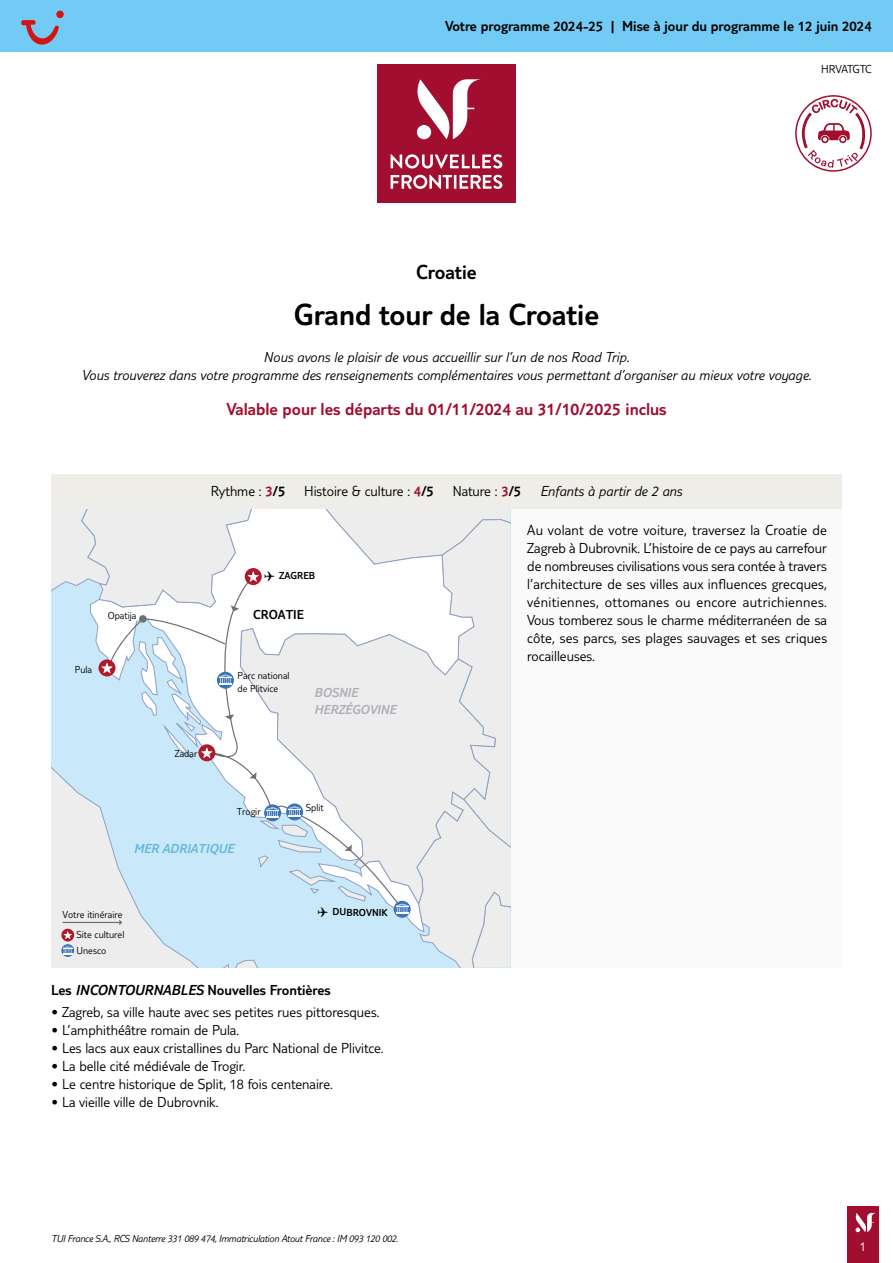
<style>
.page{position:relative;width:893px;height:1263px;background:#fff}
.page>*{position:absolute;margin:0;border:0;box-sizing:border-box;transform-origin:0 0}
.t1{font:300 31.5px "TUI Type";color:#000}
.t2{font:300 21px "TUI Type";color:#000}
.t3{font:300 18px "TUI Type";color:#a10e2f}
.t4{font:300 15px/18px "TUI Type";color:#000;text-align:justify}
.t5{font:italic 300 15px/18px "TUI Type";color:#000;text-align:center}
.t6{font:300 15px "TUI Type";color:#000}
.t7{font:italic 300 13.5px/16.2px "TUI Type";color:#adb0b7}
.t8{font:italic 300 13.5px "TUI Type";color:#66b8d9}
.t9{font:300 13.5px "TUI Type";color:#000}
.t10{font:300 13.5px "TUI Type";color:#fff}
.t11{font:300 12px "TUI Type";letter-spacing:-.04em;color:#000}
.t12{font:300 10.5px/12.6px "TUI Type";color:#000}
.t13{font:italic 300 10.5px "TUI Type";letter-spacing:-.02em;color:#000}
.t14{font:300 10.5px "TUI Type";color:#000}
.s1{color:#a10e2f}
.s2{font-style:inherit}
.s3{font-style:normal}
.s4{font-style:normal;color:#a10e2f}
.s5{font-style:italic}
</style>
<div class="page">
<div style="left:847px;top:1206px;width:32px;height:57px;background:#a10e2f"></div>
<svg style="left:855px;top:1213px;width:21px;height:19px"></svg>
<div style="left:51px;top:508px;width:791px;height:459px;background:#fbfafa"></div>
<div style="left:0;top:0;width:893px;height:51px;background:#71cbf4"></div>
<div style="left:377px;top:65px;width:139px;height:138px;background:#a10e2f"></div>
<svg style="left:391px;top:154px;width:111px;height:15px"></svg>
<svg style="left:391px;top:175px;width:111px;height:14px"></svg>
<svg style="left:416px;top:79px;width:65px;height:60px"></svg>
<svg style="left:51px;top:508px;width:30px;height:459px"></svg>
<hr style="left:63px;top:922px;width:57px;height:1px;background:#706f6f">
<svg style="left:81px;top:508px;width:429px;height:459px"></svg>
<svg style="left:61px;top:929px;width:13px;height:12px"></svg>
<svg style="left:64px;top:931px;width:8px;height:8px"></svg>
<svg style="left:61px;top:944px;width:13px;height:13px"></svg>
<svg style="left:63px;top:946px;width:10px;height:9px"></svg>
<div style="left:51px;top:474px;width:791px;height:34px;background:#eeede7"></div>
<svg style="left:21px;top:20px;width:38px;height:25px"></svg>
<div style="left:56px;top:11px;width:8px;height:7px;background:#d51317;border-radius:50%"></div>
<div style="left:795px;top:95px;width:77px;height:77px;border:2px solid #a10e2f;border-radius:50%"></div>
<svg style="left:802px;top:99px;width:63px;height:69px"></svg>
<p class="t6" style="left:445px;top:18px;width:428px">Votre programme 2024-25 | Mise à jour du programme le 12 juin 2024</p>
<p class="t11" style="left:821px;top:62px;width:52px">HRVATGTC</p>
<h2 class="t2" style="left:416px;top:260px;width:62px">Croatie</h2>
<h1 class="t1" style="left:294px;top:297px;width:307px">Grand tour de la Croatie</h1>
<p class="t5" style="left:82px;top:348px;width:731px">Nous avons le plaisir de vous accueillir sur l’un de nos Road Trip.<br>Vous trouverez dans votre programme des renseignements complémentaires vous permettant d’organiser au mieux votre voyage.</p>
<p class="t3" style="left:226px;top:398px;width:442px">Valable pour les départs du 01/11/2024 au 31/10/2025 inclus</p>
<p class="t12" style="left:108px;top:608px;width:30px">Opatija</p>
<p class="t12" style="left:75px;top:663px;width:19px">Pula</p>
<p class="t4" style="left:211px;top:482px;width:76px">Rythme : <span class="s1">3</span><span class="s2">/5</span></p>
<p class="t4" style="left:304px;top:482px;width:131px">Histoire &amp; culture : <span class="s1">4</span><span class="s2">/5</span></p>
<p class="t5" style="left:453px;top:482px;width:231px"><span class="s3">Nature :</span> <span class="s4">3</span><span class="s3">/5</span> Enfants à partir de 2 ans</p>
<p class="t14" style="left:264px;top:570px;width:53px">✈ ZAGREB</p>
<p class="t9" style="left:253px;top:607px;width:52px">CROATIE</p>
<p class="t12" style="left:238px;top:669px;width:54px">Parc national de Plitvice</p>
<p class="t7" style="left:314px;top:684px;width:83px">BOSNIE<br>HERZÉGOVINE</p>
<p class="t4" style="left:527px;top:521px;width:301px">Au volant de votre voiture, traversez la Croatie de Zagreb à Dubrovnik. L’histoire de ce pays au carrefour de nombreuses civilisations vous sera contée à travers l’architecture de ses villes aux influences grecques, vénitiennes, ottomanes ou encore autrichiennes.<br>Vous tomberez sous le charme méditerranéen de sa côte, ses parcs, ses plages sauvages et ses criques rocailleuses.</p>
<p class="t12" style="left:175px;top:747px;width:24px">Zadar</p>
<p class="t12" style="left:237px;top:805px;width:25px">Trogir</p>
<p class="t8" style="left:134px;top:841px;width:102px">MER ADRIATIQUE</p>
<p class="t12" style="left:306px;top:801px;width:19px">Split</p>
<p class="t12" style="left:63px;top:904px;width:63px;line-height:20.2px;text-align:right">Votre itinéraire<br>Site culturel</p>
<p class="t12" style="left:77px;top:944px;width:31px">Unesco</p>
<p class="t14" style="left:317px;top:906px;width:72px">✈ DUBROVNIK</p>
<p class="t6" style="left:51px;top:981px;width:281px">Les <span class="s5">INCONTOURNABLES</span> Nouvelles Frontières</p>
<p class="t4" style="left:51px;top:1002px;width:330px">• Zagreb, sa ville haute avec ses petites rues pittoresques.</p>
<p class="t4" style="left:51px;top:1020px;width:190px">• L’amphithéâtre romain de Pula.</p>
<p class="t4" style="left:51px;top:1038px;width:334px">• Les lacs aux eaux cristallines du Parc National de Plivitce.</p>
<p class="t4" style="left:51px;top:1056px;width:196px">• La belle cité médiévale de Trogir.</p>
<p class="t4" style="left:51px;top:1074px;width:283px">• Le centre historique de Split, 18 fois centenaire.</p>
<p class="t4" style="left:51px;top:1092px;width:169px">• La vieille ville de Dubrovnik.</p>
<p class="t13" style="left:51px;top:1232px;width:349px">TUI France S.A., RCS Nanterre 331 089 474, Immatriculation Atout France : IM 093 120 002.</p>
<p class="t10" style="left:860px;top:1239px;width:8px">1</p>
</div>
